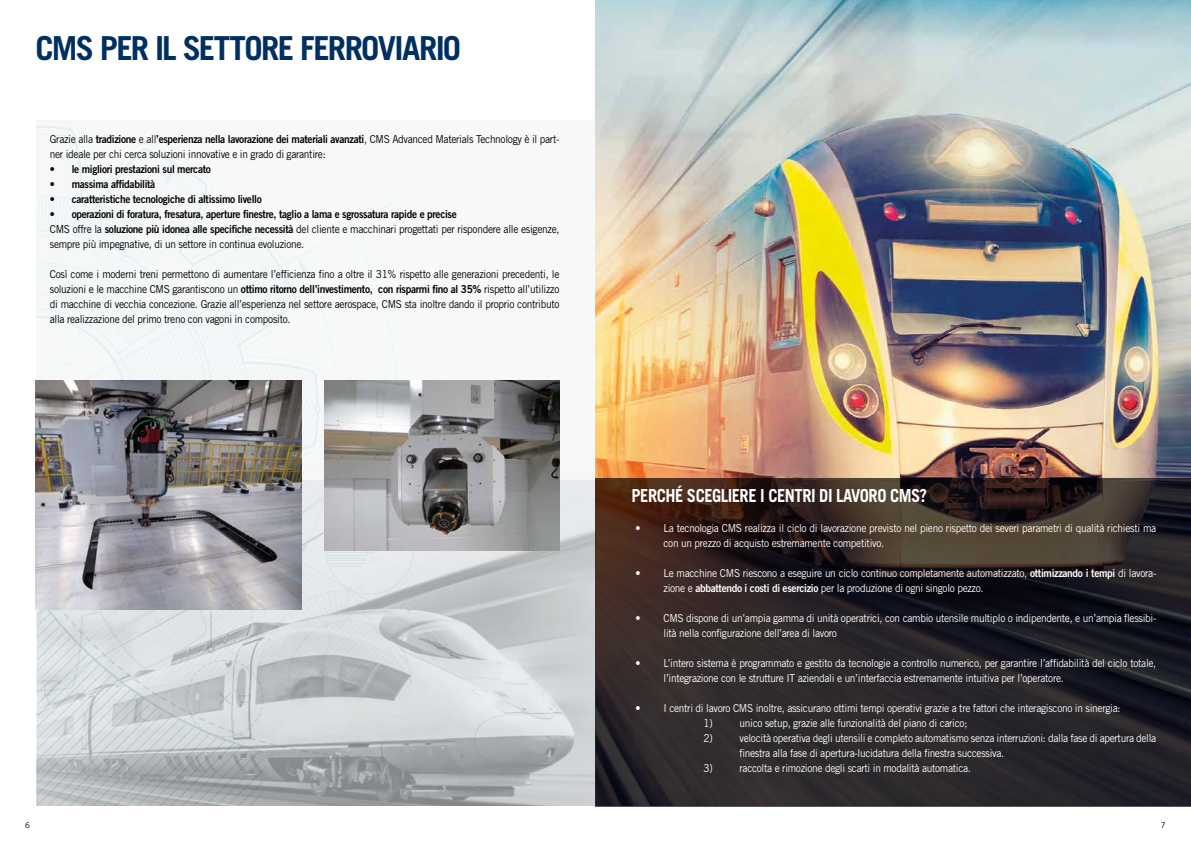
<style>
.page{position:relative;width:1191px;height:842px;background:#fff}
.page>*{position:absolute;margin:0;border:0;box-sizing:border-box;transform-origin:0 0}
.t1{font:700 33.1px "Trade Gothic LT Std";letter-spacing:-.05em;color:#003063}
.t2{font:700 18px "Trade Gothic LT Std";letter-spacing:-.03em;color:#fff;scale:.92 1}
.t3{font:11px/15px "Trade Gothic LT Std";letter-spacing:-.03em;color:#fff;scale:.92 1}
.t4{font:11px/15px "Trade Gothic LT Std";letter-spacing:-.03em;color:#000;scale:.92 1}
.t5{font:11px "Trade Gothic LT Std Bd 2";letter-spacing:-.03em;color:#000;scale:.92 1}
.t6{font:8px "Trade Gothic LT Std";color:#000}
.s1{font-family:"Trade Gothic LT Std"}
.s2{font-family:"Trade Gothic LT Std Bd 2"}
</style>
<div class="page">
<div style="left:36px;top:120px;width:559px;height:686px;background:#f7f9f9"></div>
<img style="left:595px;top:0;width:596px;height:479px">
<svg style="left:414px;top:481px;width:181px;height:325px;background:#c6c9cb"></svg>
<svg style="left:595px;top:479px;width:596px;height:328px;background:#2b2425"></svg>
<svg style="left:36px;top:164px;width:378px;height:642px"></svg>
<img style="left:324px;top:380px;width:235px;height:171px">
<img style="left:36px;top:380px;width:266px;height:229px">
<h1 class="t1" style="left:36px;top:28px;width:427px">CMS PER IL SETTORE FERROVIARIO</h1>
<p class="t5" style="left:50px;top:133px;width:555px"><span class="s1">Grazie alla</span> tradizione <span class="s1">e all</span>’esperienza nella lavorazione dei materiali avanzati<span class="s1">, CMS Advanced Materials Technology è il part-</span></p>
<p class="t4" style="left:50px;top:147px;width:301px">ner ideale per chi cerca soluzioni innovative e in grado di garantire:</p>
<p class="t5" style="left:50px;top:163px;width:177px"><span class="s1">•</span> le migliori prestazioni sul mercato</p>
<p class="t5" style="left:50px;top:178px;width:116px"><span class="s1">•</span> massima affidabilità</p>
<p class="t5" style="left:50px;top:193px;width:232px"><span class="s1">•</span> caratteristiche tecnologiche di altissimo livello</p>
<p class="t5" style="left:50px;top:208px;width:444px"><span class="s1">•</span> operazioni di foratura, fresatura, aperture finestre, taglio a lama e sgrossatura rapide e precise</p>
<p class="t4" style="left:50px;top:222px;width:555px">CMS offre la <span class="s2">soluzione più idonea alle specifiche necessità</span> del cliente e macchinari progettati per rispondere alle esigenze, sempre più impegnative, di un settore in continua evoluzione.</p>
<p class="t4" style="left:50px;top:267px;width:555px;text-align:justify">Così come i moderni treni permettono di aumentare l’efficienza fino a oltre il 31% rispetto alle generazioni precedenti, le soluzioni e le macchine CMS garantiscono un <span class="s2">ottimo ritorno dell’investimento, con risparmi fino al 35%</span> rispetto all’utilizzo di macchine di vecchia concezione. Grazie all’esperienza nel settore aerospace, CMS sta inoltre dando il proprio contributo alla realizzazione del primo treno con vagoni in composito.</p>
<h2 class="t2" style="left:631px;top:485px;width:323px">PERCHÉ SCEGLIERE I CENTRI DI LAVORO CMS?</h2>
<p class="t3" style="left:663px;top:521px;width:537px;text-indent:-28px">• La tecnologia CMS realizza il ciclo di lavorazione previsto nel pieno rispetto dei severi parametri di qualità richiesti ma con un prezzo di acquisto estremamente competitivo.</p>
<p class="t3" style="left:663px;top:566px;width:537px;text-indent:-28px">• Le macchine CMS riescono a eseguire un ciclo continuo completamente automatizzato, <span class="s2">ottimizzando i tempi</span> di lavora&shy;zione e <span class="s2">abbattendo i costi di esercizio</span> per la produzione di ogni singolo pezzo.</p>
<p class="t3" style="left:663px;top:611px;width:537px;text-indent:-28px">• CMS dispone di un’ampia gamma di unità operatrici, con cambio utensile multiplo o indipendente, e un’ampia flessibi&shy;lità nella configurazione dell’area di lavoro</p>
<p class="t3" style="left:663px;top:656px;width:537px;text-indent:-28px">• L’intero sistema è programmato e gestito da tecnologie a controllo numerico, per garantire l’affidabilità del ciclo totale, l’integrazione con le strutture IT aziendali e un’interfaccia estremamente intuitiva per l’operatore.</p>
<p class="t3" style="left:703px;top:701px;width:455px;text-indent:-68px">• I centri di lavoro CMS inoltre, assicurano ottimi tempi operativi grazie a tre fattori che interagiscono in sinergia:<br>1)</p>
<p class="t3" style="left:739px;top:716px;width:249px">unico setup, grazie alle funzionalità del piano di carico;</p>
<p class="t3" style="left:703px;top:731px;width:12px">2)</p>
<p class="t3" style="left:739px;top:731px;width:454px">velocità operativa degli utensili e completo automatismo senza interruzioni: dalla fase di apertura della finestra alla fase di apertura-lucidatura della finestra successiva.</p>
<p class="t3" style="left:703px;top:761px;width:12px">3)</p>
<p class="t3" style="left:739px;top:761px;width:253px">raccolta e rimozione degli scarti in modalità automatica.</p>
<p class="t6" style="left:25px;top:820px;width:6px">6</p>
<p class="t6" style="left:1160px;top:820px;width:6px">7</p>
</div>
